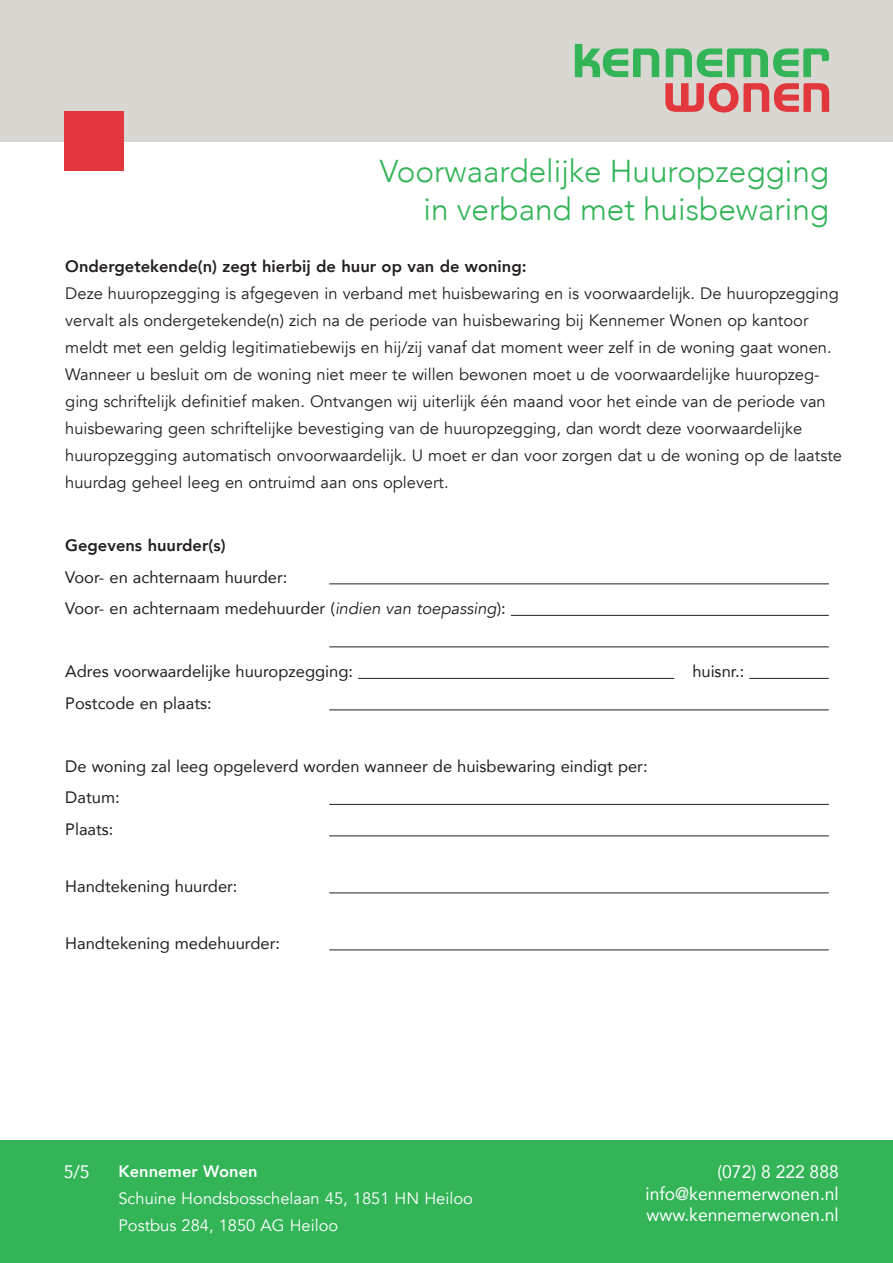
<style>
.page{position:relative;width:893px;height:1263px;background:#fff}
.page>*{position:absolute;margin:0;border:0;box-sizing:border-box;transform-origin:0 0}
.t1{font:300 31.5px "Avenir";color:#32b457}
.t2{font:18px "Avenir";color:#fff}
.Normaal{font:16.5px/27px "Avenir";color:#231f20}
.Normaal-2{font:16.5px "Avenir";color:#231f20}
.Normaal-3{font:800 16.5px "Avenir";color:#231f20}
.Normaal-4{font:16.5px/27px "Avenir";color:#fff}
.Normaal-5{font:800 16.5px "Avenir";color:#fff}
.s1{font-style:italic}
</style>
<div class="page">
<div style="left:0;top:1140px;width:893px;height:123px;background:#32b457"></div>
<div style="left:0;top:0;width:893px;height:141px;background:#d8d7d2"></div>
<div style="left:64px;top:111px;width:59px;height:60px;background:#e1373d"></div>
<svg style="left:575px;top:44px;width:84px;height:33px"></svg>
<svg style="left:666px;top:48px;width:163px;height:29px"></svg>
<svg style="left:665px;top:83px;width:164px;height:29px"></svg>
<hr style="left:329px;top:583px;width:500px;height:1px;background:#231f20">
<hr style="left:511px;top:615px;width:318px;height:1px;background:#231f20">
<hr style="left:329px;top:646px;width:500px;height:1px;background:#231f20">
<hr style="left:358px;top:678px;width:316px;height:1px;background:#231f20">
<hr style="left:749px;top:678px;width:80px;height:1px;background:#231f20">
<hr style="left:329px;top:709px;width:500px;height:1px;background:#231f20">
<hr style="left:329px;top:804px;width:500px;height:1px;background:#231f20">
<hr style="left:329px;top:835px;width:500px;height:1px;background:#231f20">
<hr style="left:329px;top:892px;width:500px;height:1px;background:#231f20">
<hr style="left:329px;top:949px;width:500px;height:1px;background:#231f20">
<p class="t1" style="left:380px;top:153px;width:451px">Voorwaardelijke Huuropzegging</p>
<p class="t1" style="left:424px;top:191px;width:407px">in verband met huisbewaring</p>
<p class="Normaal-3" style="left:65px;top:253px;width:463px">Ondergetekende(n) zegt hierbij de huur op van de woning:</p>
<p class="Normaal" style="left:65px;top:280px;width:778px">Deze huuropzegging is afgegeven in verband met huisbewaring en is voorwaardelijk. De huuropzegging vervalt als ondergetekende(n) zich na de periode van huisbewaring bij Kennemer Wonen op kantoor meldt met een geldig legitimatiebewijs en hij/zij vanaf dat moment weer zelf in de woning gaat wonen.<br>Wanneer u besluit om de woning niet meer te willen bewonen moet u de voorwaardelijke huuropzeg&shy;ging schriftelijk definitief maken. Ontvangen wij uiterlijk één maand voor het einde van de periode van huisbewaring geen schriftelijke bevestiging van de huuropzegging, dan wordt deze voorwaardelijke huuropzegging automatisch onvoorwaardelijk. U moet er dan voor zorgen dat u de woning op de laatste huurdag geheel leeg en ontruimd aan ons oplevert.</p>
<p class="Normaal-3" style="left:65px;top:532px;width:162px">Gegevens huurder(s)</p>
<p class="Normaal-2" style="left:65px;top:564px;width:224px">Voor- en achternaam huurder:</p>
<p class="Normaal-2" style="left:65px;top:595px;width:442px">Voor- en achternaam medehuurder (<span class="s1">indien van toepassing</span>):</p>
<p class="Normaal-2" style="left:65px;top:658px;width:289px">Adres voorwaardelijke huuropzegging:</p>
<p class="Normaal-2" style="left:692px;top:658px;width:53px">huisnr.:</p>
<p class="Normaal-2" style="left:65px;top:690px;width:148px">Postcode en plaats:</p>
<p class="Normaal-2" style="left:65px;top:753px;width:584px">De woning zal leeg opgeleverd worden wanneer de huisbewaring eindigt per:</p>
<p class="Normaal-2" style="left:65px;top:784px;width:56px">Datum:</p>
<p class="Normaal-2" style="left:65px;top:816px;width:50px">Plaats:</p>
<p class="Normaal-2" style="left:65px;top:873px;width:174px">Handtekening huurder:</p>
<p class="Normaal-2" style="left:65px;top:930px;width:216px">Handtekening medehuurder:</p>
<p class="t2" style="left:64px;top:1158px;width:27px">5/5</p>
<p class="t2" style="left:717px;top:1158px;width:123px">(072) 8 222 888</p>
<p class="t2" style="left:645px;top:1179px;width:195px">info@kennemerwonen.nl</p>
<p class="t2" style="left:647px;top:1200px;width:194px">www.kennemerwonen.nl</p>
<p class="Normaal-5" style="left:118px;top:1158px;width:141px">Kennemer Wonen</p>
<p class="Normaal-4" style="left:118px;top:1185px;width:356px">Schuine Hondsbosschelaan 45, 1851 HN Heiloo<br>Postbus 284, 1850 AG Heiloo</p>
</div>
